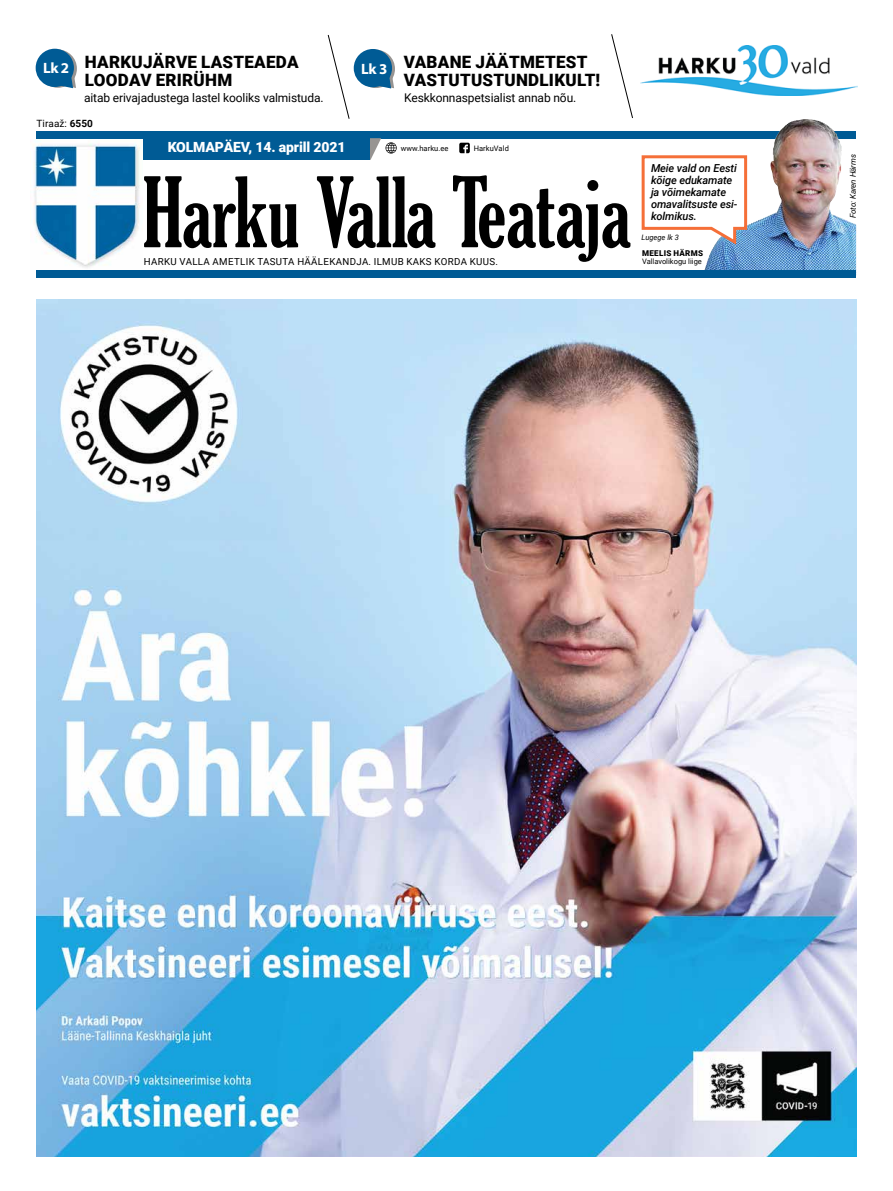
<style>
.page{position:relative;width:893px;height:1191px;background:#fff}
.page>*{position:absolute;margin:0;border:0;box-sizing:border-box;transform-origin:0 0}
.t1{font:extra-condensed 93.5px "Gloucester";color:#000}
.t2{font:900 17px/18px "Roboto";letter-spacing:.015em;color:#000}
.t3{font:700 15px "Myriad Pro";color:#fff}
.t4{font:900 14px "Roboto";letter-spacing:-.01em;color:#fff}
.t5{font:12px "Roboto";letter-spacing:-.01em;color:#000}
.t6{font:italic 500 11px/12px "Roboto";letter-spacing:-.01em;color:#000}
.t7{font:10px "Roboto";letter-spacing:.01em;color:#000}
.t8{font:9.7px "Roboto";letter-spacing:.035em;color:#000}
.t9{font:italic 8px "Roboto";letter-spacing:-.01em;color:#000}
.t10{font:900 8px "Roboto";letter-spacing:.035em;color:#000}
.t11{font:7.5px "Roboto";color:#000}
.t12{font:italic 7.5px "Roboto";color:#000}
.s1{font-weight:700}
</style>
<div class="page">
<div style="left:37px;top:131px;width:819px;height:7px;background:#005b95"></div>
<img style="left:640px;top:46px;width:217px;height:50px">
<img style="left:33px;top:139px;width:107px;height:129px">
<div style="left:143px;top:137px;width:227px;height:23px;background:#005b95"></div>
<svg style="left:370px;top:138px;width:27px;height:22px"></svg>
<svg style="left:459px;top:143px;width:11px;height:10px"></svg>
<svg style="left:36px;top:49px;width:41px;height:39px"></svg>
<svg style="left:327px;top:35px;width:68px;height:84px"></svg>
<svg style="left:611px;top:34px;width:22px;height:84px"></svg>
<img style="left:37px;top:300px;width:819px;height:857px">
<img style="left:706px;top:120px;width:93px;height:145px">
<div style="left:37px;top:271px;width:819px;height:7px;background:#005b95"></div>
<svg style="left:641px;top:154px;width:108px;height:93px"></svg>
<h2 class="t2" style="left:85px;top:53px;width:215px">HARKUJÄRVE LASTEAEDA</h2>
<p class="t3" style="left:43px;top:59px;width:28px">Lk 2</p>
<h2 class="t2" style="left:404px;top:53px;width:198px">VABANE JÄÄTMETEST<br>VASTUTUSTUNDLIKULT!</h2>
<p class="t5" style="left:404px;top:89px;width:174px">Keskkonnaspetsialist annab nõu.</p>
<p class="t3" style="left:361px;top:59px;width:28px">Lk 3</p>
<h2 class="t2" style="left:85px;top:71px;width:149px">LOODAV ERIRÜHM</h2>
<p class="t5" style="left:84px;top:89px;width:241px">aitab erivajadustega lastel kooliks valmistuda.</p>
<p class="t7" style="left:37px;top:116px;width:58px">Tiraaž: <span class="s1">6550</span></p>
<p class="t4" style="left:168px;top:137px;width:179px">KOLMAPÄEV, 14. aprill 2021</p>
<p class="t11" style="left:401px;top:143px;width:49px">www.harku.ee</p>
<p class="t11" style="left:474px;top:143px;width:37px">HarkuVald</p>
<h1 class="t1" style="left:143px;top:159px;width:489px">Harku Valla Teataja</h1>
<p class="t8" style="left:144px;top:255px;width:356px">HARKU VALLA AMETLIK TASUTA HÄÄLEKANDJA. ILMUB KAKS KORDA KUUS.</p>
<p class="t6" style="left:651px;top:162px;width:88px">Meie vald on Eesti kõige edukamate ja võimekamate omavalitsuste esi&shy;kolmikus.</p>
<p class="t12" style="left:642px;top:232px;width:39px">Lugege lk 3</p>
<p class="t10" style="left:642px;top:247px;width:62px">MEELIS HÄRMS</p>
<p class="t11" style="left:642px;top:256px;width:61px">Vallavolikogu liige</p>
<p class="t9" style="left:847px;top:218px;width:65px;rotate:-90deg">Foto: Karen Härms</p>
</div>
